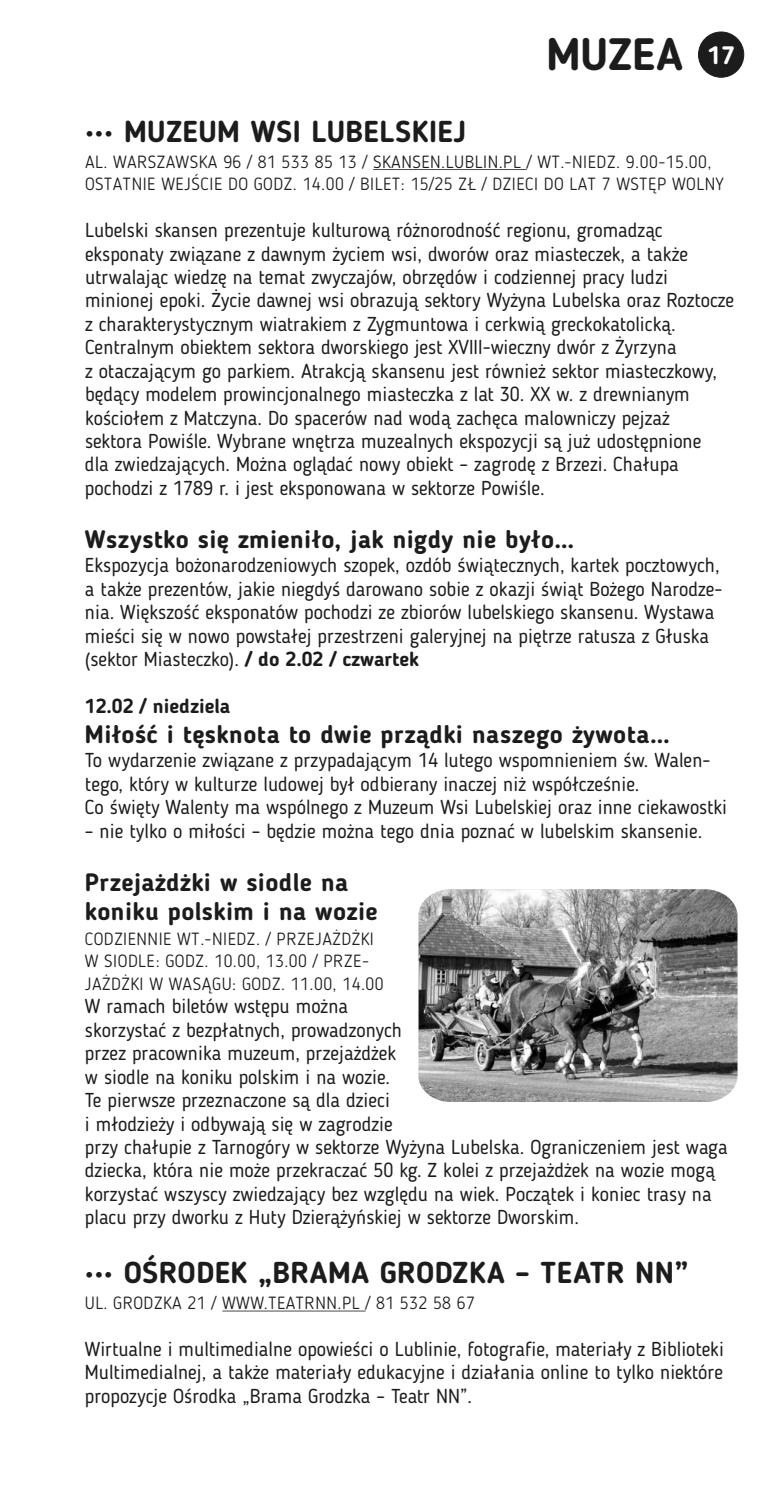
<style>
.page{position:relative;width:780px;height:1489px;background:#fff}
.page>*{position:absolute;margin:0;border:0;box-sizing:border-box;transform-origin:0 0}
.t1{font:700 45px "Blogger Sans";letter-spacing:.005em;color:#1c1c1c}
.t2{font:700 30px "Blogger Sans";letter-spacing:.015em;color:#1c1c1c}
.t3{font:700 25px/29.5px "Blogger Sans";letter-spacing:.015em;color:#1c1c1c}
.t4{font:20px/23.5px "Blogger Sans";color:#1c1c1c}
.t5{font:700 20px "Blogger Sans";color:#1c1c1c}
.t6{font:300 17.5px/22.5px "Blogger Sans";letter-spacing:.03em;color:#1c1c1c}
.s1{font-weight:700}
</style>
<div class="page">
<div style="left:698px;top:32px;width:46px;height:45px;background:#1c1c1c;border:1px solid #1c1c1c;border-radius:50%"></div>
<hr style="left:373px;top:169px;width:153px;height:1px;background:#1c1c1c">
<hr style="left:222px;top:1310px;width:143px;height:1px;background:#1c1c1c">
<img style="left:418px;top:889px;width:319px;height:212px">
<h1 class="t1" style="left:546px;top:36px;width:190px">MUZEA <sup>17</sup></h1>
<h2 class="t2" style="left:85px;top:119px;width:382px">••• MUZEUM WSI LUBELSKIEJ</h2>
<p class="t6" style="left:85px;top:152px;width:640px">AL. WARSZAWSKA 96 / 81 533 85 13 / SKANSEN.LUBLIN.PL / WT.-NIEDZ. 9.00-15.00,<br>OSTATNIE WEJŚCIE DO GODZ. 14.00 / BILET: 15/25 ZŁ / DZIECI DO LAT 7 WSTĘP WOLNY</p>
<p class="t4" style="left:85px;top:220px;width:650px">Lubelski skansen prezentuje kulturową różnorodność regionu, gromadząc eksponaty związane z dawnym życiem wsi, dworów oraz miasteczek, a także utrwalając wiedzę na temat zwyczajów, obrzędów i codziennej pracy ludzi minionej epoki. Życie dawnej wsi obrazują sektory Wyżyna Lubelska oraz Roztocze z charakterystycznym wiatrakiem z Zygmuntowa i cerkwią greckokatolicką.<br>Centralnym obiektem sektora dworskiego jest XVIII-wieczny dwór z Żyrzyna<br>z otaczającym go parkiem. Atrakcją skansenu jest również sektor miasteczkowy, będący modelem prowincjonalnego miasteczka z lat 30. XX w. z drewnianym kościołem z Matczyna. Do spacerów nad wodą zachęca malowniczy pejzaż<br>sektora Powiśle. Wybrane wnętrza muzealnych ekspozycji są już udostępnione<br>dla zwiedzających. Można oglądać nowy obiekt – zagrodę z Brzezi. Chałupa pochodzi z 1789 r. i jest eksponowana w sektorze Powiśle.</p>
<p class="t3" style="left:85px;top:526px;width:491px">Wszystko się zmieniło, jak nigdy nie było…</p>
<p class="t4" style="left:85px;top:555px;width:639px">Ekspozycja bożonarodzeniowych szopek, ozdób świątecznych, kartek pocztowych, a także prezentów, jakie niegdyś darowano sobie z okazji świąt Bożego Narodze&shy;nia. Większość eksponatów pochodzi ze zbiorów lubelskiego skansenu. Wystawa mieści się w nowo powstałej przestrzeni galeryjnej na piętrze ratusza z Głuska (sektor Miasteczko). <span class="s1">/ do 2.02 / czwartek</span></p>
<p class="t5" style="left:85px;top:698px;width:147px">12.02 / niedziela</p>
<p class="t3" style="left:85px;top:721px;width:586px">Miłość i tęsknota to dwie prządki naszego żywota…</p>
<p class="t4" style="left:85px;top:750px;width:643px">To wydarzenie związane z przypadającym 14 lutego wspomnieniem św. Walen&shy;tego, który w kulturze ludowej był odbierany inaczej niż współcześnie.<br>Co święty Walenty ma wspólnego z Muzeum Wsi Lubelskiej oraz inne ciekawostki</p>
<p class="t4" style="left:85px;top:820px;width:619px">– nie tylko o miłości – będzie można tego dnia poznać w lubelskim skansenie.</p>
<p class="t3" style="left:85px;top:869px;width:294px">Przejażdżki w siodle na koniku polskim i na wozie</p>
<p class="t6" style="left:85px;top:928px;width:300px">CODZIENNIE WT.-NIEDZ. / PRZEJAŻDŻKI<br>W SIODLE: GODZ. 10.00, 13.00 / PRZE-<br>JAŻDŻKI W WASĄGU: GODZ. 11.00, 14.00</p>
<p class="t4" style="left:85px;top:996px;width:644px">W ramach biletów wstępu można<br>skorzystać z bezpłatnych, prowadzonych<br>przez pracownika muzeum, przejażdżek<br>w siodle na koniku polskim i na wozie.<br>Te pierwsze przeznaczone są dla dzieci<br>i młodzieży i odbywają się w zagrodzie<br>przy chałupie z Tarnogóry w sektorze Wyżyna Lubelska. Ograniczeniem jest waga dziecka, która nie może przekraczać 50 kg. Z kolei z przejażdżek na wozie mogą korzystać wszyscy zwiedzający bez względu na wiek. Początek i koniec trasy na placu przy dworku z Huty Dzierążyńskiej w sektorze Dworskim.</p>
<h2 class="t2" style="left:85px;top:1260px;width:605px">••• OŚRODEK „BRAMA GRODZKA – TEATR NN”</h2>
<p class="t6" style="left:85px;top:1293px;width:391px">UL. GRODZKA 21 / WWW.TEATRNN.PL / 81 532 58 67</p>
<p class="t4" style="left:85px;top:1338px;width:640px;text-align:justify">Wirtualne i multimedialne opowieści o Lublinie, fotografie, materiały z Biblioteki Multimedialnej, a także materiały edukacyjne i działania online to tylko niektóre propozycje Ośrodka „Brama Grodzka – Teatr NN”.</p>
</div>
